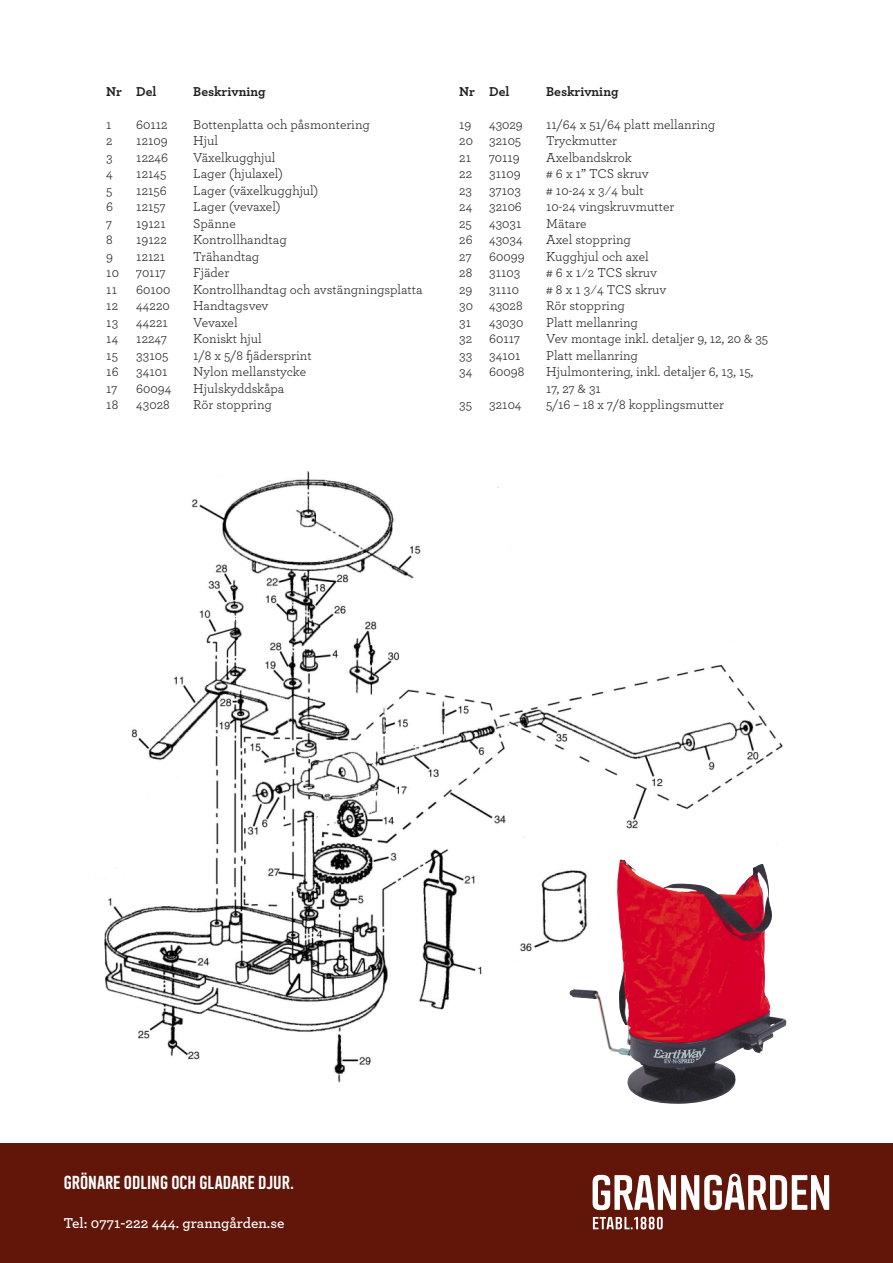
<style>
.page{position:relative;width:893px;height:1263px;background:#fff}
.page>*{position:absolute;margin:0;border:0;box-sizing:border-box;transform-origin:0 0}
.t1{font:500 18px "Granngarden";color:#fff}
.t2{font:600 15px "Archer";color:#fff}
.t3{font:13.5px/16.5px "Archer";color:#231f20}
.t4{font:700 13.5px "Archer";color:#231f20}
</style>
<div class="page">
<div style="left:0;top:1144px;width:893px;height:119px;background:#621609"></div>
<svg style="left:593px;top:1174px;width:236px;height:55px"></svg>
<img style="left:104px;top:471px;width:683px;height:612px">
<img style="left:570px;top:860px;width:216px;height:244px">
<p class="t4" style="left:106px;top:81px;width:52px">Nr Del</p>
<p class="t4" style="left:193px;top:81px;width:74px">Beskrivning</p>
<p class="t3" style="left:106px;top:115px;width:7px">1</p>
<p class="t3" style="left:136px;top:115px;width:33px">60112</p>
<p class="t3" style="left:193px;top:115px;width:178px">Bottenplatta och påsmontering</p>
<p class="t3" style="left:106px;top:132px;width:8px">2</p>
<p class="t3" style="left:136px;top:132px;width:33px">12109</p>
<p class="t3" style="left:193px;top:132px;width:26px">Hjul</p>
<p class="t3" style="left:106px;top:148px;width:8px">3</p>
<p class="t3" style="left:136px;top:148px;width:33px">12246</p>
<p class="t3" style="left:193px;top:148px;width:84px">Växelkugghjul</p>
<p class="t3" style="left:106px;top:165px;width:8px">4</p>
<p class="t3" style="left:136px;top:165px;width:32px">12145</p>
<p class="t3" style="left:193px;top:165px;width:91px">Lager (hjulaxel)</p>
<p class="t3" style="left:106px;top:181px;width:8px">5</p>
<p class="t3" style="left:136px;top:181px;width:32px">12156</p>
<p class="t3" style="left:193px;top:181px;width:127px">Lager (växelkugghjul)</p>
<p class="t3" style="left:106px;top:198px;width:8px">6</p>
<p class="t3" style="left:136px;top:198px;width:31px">12157</p>
<p class="t3" style="left:193px;top:198px;width:89px">Lager (vevaxel)</p>
<p class="t3" style="left:106px;top:214px;width:7px">7</p>
<p class="t3" style="left:136px;top:214px;width:31px">19121</p>
<p class="t3" style="left:193px;top:214px;width:44px">Spänne</p>
<p class="t3" style="left:106px;top:231px;width:8px">8</p>
<p class="t3" style="left:136px;top:231px;width:32px">19122</p>
<p class="t3" style="left:193px;top:231px;width:95px">Kontrollhandtag</p>
<p class="t3" style="left:106px;top:247px;width:8px">9</p>
<p class="t3" style="left:136px;top:247px;width:31px">12121</p>
<p class="t3" style="left:193px;top:247px;width:67px">Trähandtag</p>
<p class="t3" style="left:106px;top:264px;width:14px">10</p>
<p class="t3" style="left:136px;top:264px;width:31px">70117</p>
<p class="t3" style="left:193px;top:264px;width:37px">Fjäder</p>
<p class="t3" style="left:106px;top:280px;width:12px">11</p>
<p class="t3" style="left:136px;top:280px;width:36px">60100</p>
<p class="t3" style="left:193px;top:280px;width:231px">Kontrollhandtag och avstängningsplatta</p>
<p class="t3" style="left:106px;top:297px;width:13px">12</p>
<p class="t3" style="left:136px;top:297px;width:35px">44220</p>
<p class="t3" style="left:193px;top:297px;width:77px">Handtagsvev</p>
<p class="t3" style="left:106px;top:313px;width:13px">13</p>
<p class="t3" style="left:136px;top:313px;width:33px">44221</p>
<p class="t3" style="left:193px;top:313px;width:46px">Vevaxel</p>
<p class="t3" style="left:106px;top:330px;width:13px">14</p>
<p class="t3" style="left:136px;top:330px;width:32px">12247</p>
<p class="t3" style="left:193px;top:330px;width:70px">Koniskt hjul</p>
<p class="t3" style="left:106px;top:346px;width:13px">15</p>
<p class="t3" style="left:136px;top:346px;width:34px">33105</p>
<p class="t3" style="left:193px;top:346px;width:120px">1/8 x 5/8 fjädersprint</p>
<p class="t3" style="left:106px;top:363px;width:14px">16</p>
<p class="t3" style="left:136px;top:363px;width:33px">34101</p>
<p class="t3" style="left:193px;top:363px;width:114px">Nylon mellanstycke</p>
<p class="t3" style="left:106px;top:379px;width:13px">17</p>
<p class="t3" style="left:136px;top:379px;width:37px">60094</p>
<p class="t3" style="left:193px;top:379px;width:93px">Hjulskyddskåpa</p>
<p class="t3" style="left:106px;top:396px;width:13px">18</p>
<p class="t3" style="left:136px;top:396px;width:35px">43028</p>
<p class="t3" style="left:193px;top:396px;width:80px">Rör stoppring</p>
<p class="t4" style="left:459px;top:81px;width:52px">Nr Del</p>
<p class="t4" style="left:546px;top:81px;width:74px">Beskrivning</p>
<p class="t3" style="left:459px;top:115px;width:14px">19</p>
<p class="t3" style="left:489px;top:115px;width:35px">43029</p>
<p class="t3" style="left:546px;top:115px;width:171px">11/64 x 51/64 platt mellanring</p>
<p class="t3" style="left:459px;top:132px;width:64px">20 32105</p>
<p class="t3" style="left:546px;top:132px;width:72px">Tryckmutter</p>
<p class="t3" style="left:459px;top:148px;width:13px">21</p>
<p class="t3" style="left:489px;top:148px;width:32px">70119</p>
<p class="t3" style="left:546px;top:148px;width:87px">Axelbandskrok</p>
<p class="t3" style="left:459px;top:165px;width:14px">22</p>
<p class="t3" style="left:489px;top:165px;width:33px">31109</p>
<p class="t3" style="left:546px;top:165px;width:104px"># 6 x 1” TCS skruv</p>
<p class="t3" style="left:459px;top:181px;width:14px">23</p>
<p class="t3" style="left:489px;top:181px;width:33px">37103</p>
<p class="t3" style="left:546px;top:181px;width:99px"># 10-24 x 3⁄4 bult</p>
<p class="t3" style="left:459px;top:198px;width:15px">24</p>
<p class="t3" style="left:489px;top:198px;width:34px">32106</p>
<p class="t3" style="left:546px;top:198px;width:130px">10-24 vingskruvmutter</p>
<p class="t3" style="left:459px;top:214px;width:14px">25</p>
<p class="t3" style="left:489px;top:214px;width:34px">43031</p>
<p class="t3" style="left:546px;top:214px;width:42px">Mätare</p>
<p class="t3" style="left:459px;top:231px;width:65px">26 43034</p>
<p class="t3" style="left:546px;top:231px;width:86px">Axel stoppring</p>
<p class="t3" style="left:459px;top:247px;width:14px">27</p>
<p class="t3" style="left:489px;top:247px;width:37px">60099</p>
<p class="t3" style="left:546px;top:247px;width:104px">Kugghjul och axel</p>
<p class="t3" style="left:459px;top:264px;width:15px">28</p>
<p class="t3" style="left:489px;top:264px;width:33px">31103</p>
<p class="t3" style="left:546px;top:264px;width:112px"># 6 x 1⁄2 TCS skruv</p>
<p class="t3" style="left:459px;top:280px;width:61px">29 31110</p>
<p class="t3" style="left:546px;top:280px;width:122px"># 8 x 1 3⁄4 TCS skruv</p>
<p class="t3" style="left:459px;top:297px;width:65px">30 43028</p>
<p class="t3" style="left:546px;top:297px;width:80px">Rör stoppring</p>
<p class="t3" style="left:459px;top:313px;width:13px">31</p>
<p class="t3" style="left:489px;top:313px;width:36px">43030</p>
<p class="t3" style="left:546px;top:313px;width:93px">Platt mellanring</p>
<p class="t3" style="left:459px;top:330px;width:15px">32</p>
<p class="t3" style="left:489px;top:330px;width:32px">60117</p>
<p class="t3" style="left:546px;top:330px;width:224px">Vev montage inkl. detaljer 9, 12, 20 &amp; 35</p>
<p class="t3" style="left:459px;top:346px;width:63px">33 34101</p>
<p class="t3" style="left:546px;top:346px;width:93px">Platt mellanring</p>
<p class="t3" style="left:459px;top:363px;width:67px">34 60098</p>
<p class="t3" style="left:546px;top:363px;width:208px">Hjulmontering, inkl. detaljer 6, 13, 15,<br>17, 27 &amp; 31</p>
<p class="t3" style="left:459px;top:396px;width:14px">35</p>
<p class="t3" style="left:489px;top:396px;width:34px">32104</p>
<p class="t3" style="left:546px;top:396px;width:179px">5/16 – 18 x 7/8 kopplingsmutter</p>
<h1 class="t1" style="left:64px;top:1172px;width:232px">GRÖNARE ODLING OCH GLADARE DJUR.</h1>
<p class="t2" style="left:64px;top:1212px;width:222px">Tel: 0771-222 444. granngården.se</p>
</div>
